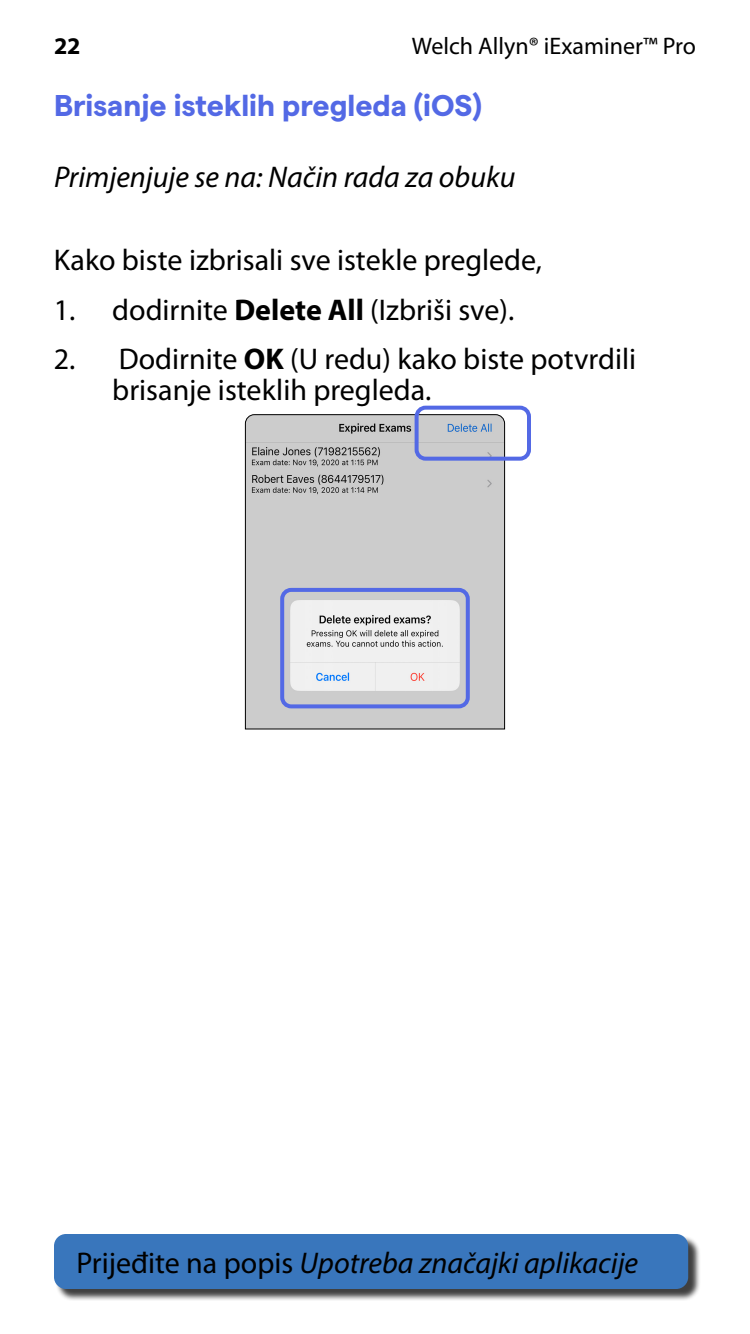
<style>
.page{position:relative;width:750px;height:1334px;background:#fff}
.page>*{position:absolute;margin:0;border:0;box-sizing:border-box;transform-origin:0 0}
.t1{font:30px/31px "Myriad Pro";color:#000}
.t2{font:italic 30px "Myriad Pro";color:#000}
.t3{font:700 30px "Matter";color:#5369e5}
.t4{font:24px "Myriad Pro";color:#000}
.t5{font:700 24px "Myriad Pro";color:#000}
.s1{font-weight:700}
.s2{font-style:normal}
</style>
<div class="page">
<div style="left:56px;top:1236px;width:645px;height:65px;background:#000;opacity:.75"></div>
<div style="left:54px;top:1234px;width:634px;height:55px;background:#3976bc;border-radius:12px"></div>
<svg style="left:244px;top:414px;width:262px;height:316px"></svg>
<div style="left:415px;top:406px;width:116px;height:55px;border:4px solid #5369e5;border-radius:9px"></div>
<div style="left:280px;top:588px;width:190px;height:120px;border:4px solid #5369e5;border-radius:9px"></div>
<p class="t5" style="left:54px;top:30px;width:28px">22</p>
<p class="t4" style="left:412px;top:31px;width:286px">Welch Allyn® iExaminer™ Pro</p>
<p class="t3" style="left:54px;top:83px;width:429px">Brisanje isteklih pregleda (iOS)</p>
<p class="t2" style="left:54px;top:158px;width:463px">Primjenjuje se na: Način rada za obuku</p>
<p class="t1" style="left:54px;top:244px;width:490px">Kako biste izbrisali sve istekle preglede,</p>
<p class="t1" style="left:54px;top:294px;width:462px">1. dodirnite <span class="s1">Delete All</span> (Izbriši sve).</p>
<p class="t1" style="left:112px;top:343px;width:525px;text-indent:-58px">2. Dodirnite <span class="s1">OK</span> (U redu) kako biste potvrdili brisanje isteklih pregleda.</p>
<p class="t2" style="left:76px;top:1244px;width:563px"><span class="s2">Prijeđite na popis</span> Upotreba značajki aplikacije</p>
</div>
